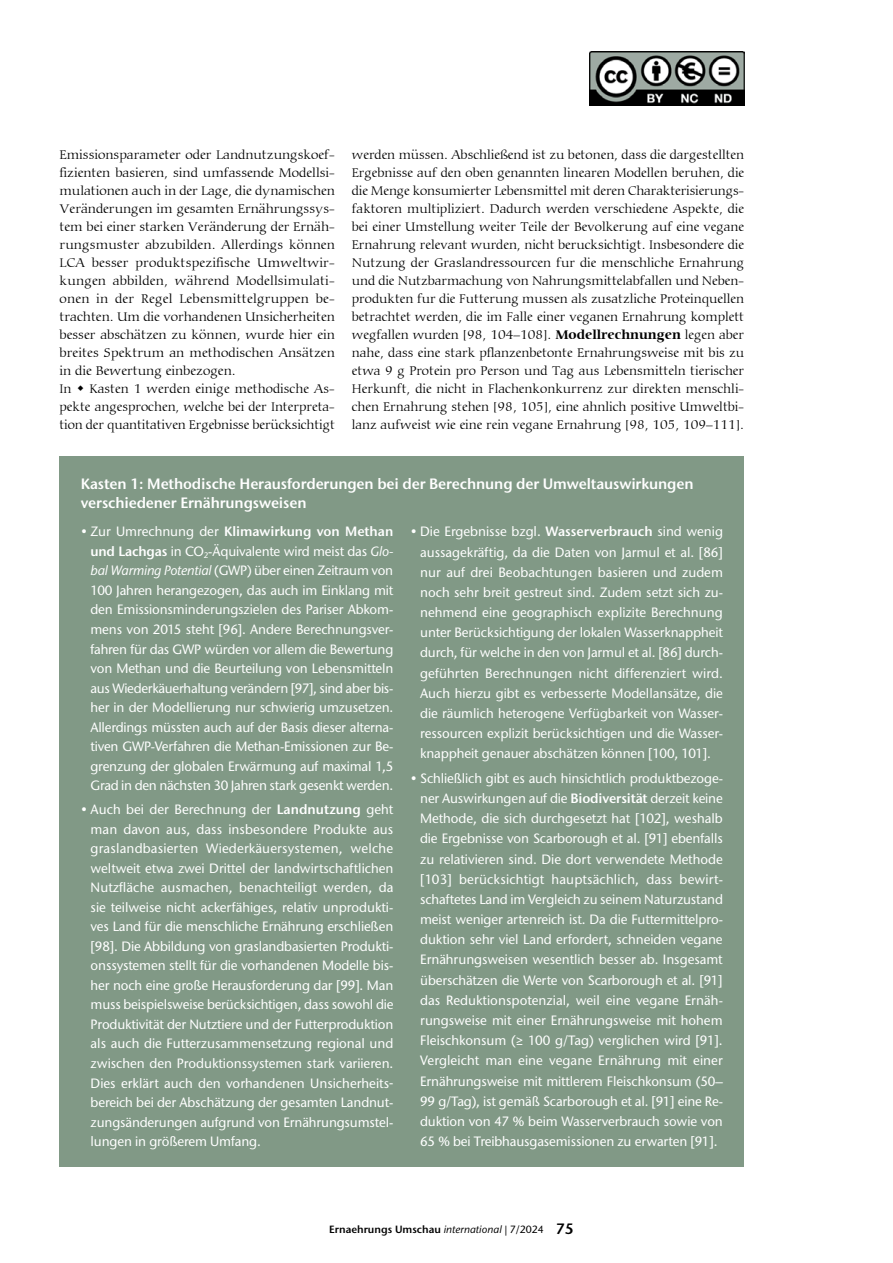
<style>
.page{position:relative;width:893px;height:1263px;background:#fff}
.page>*{position:absolute;margin:0;border:0;box-sizing:border-box;transform-origin:0 0}
.t1{font:600 15px/19.5px "Stone Sans ITC Pro";letter-spacing:-.01em;color:#fff}
.t2{font:500 13.5px/19.5px "Stone Sans ITC Std";letter-spacing:-.01em;color:#fff;text-align:justify}
.t3{font:300 13.5px/18px "Carmina BT";color:#000;text-align:justify}
.t4{font:600 13.5px "Stone Sans ITC Pro";letter-spacing:-.005em;color:#fff}
.t5{font:600 10.5px "Stone Sans ITC Pro";color:#000}
.s1{font-weight:700}
.s2{font-family:"Stone Sans ITC Std";font-weight:500}
.s3{font-family:"Stone Sans ITC Pro";font-weight:600}
.s4{font-style:italic}
.s5{font-family:"Stone Sans ITC Std";font-weight:500;font-style:italic}
.s6{font-size:15px}
</style>
<div class="page">
<div style="left:60px;top:456px;width:684px;height:711px;background:#819986"></div>
<img style="left:590px;top:51px;width:154px;height:54px">
<p class="t3" style="left:60px;top:146px;width:277px;text-align:left">Emissionsparameter oder Landnutzungskoef&shy;fizienten basieren, sind umfassende Modellsi&shy;mulationen auch in der Lage, die dynamischen Veränderungen im gesamten Ernährungssys&shy;tem bei einer starken Veränderung der Ernäh&shy;rungsmuster abzubilden. Allerdings können LCA besser produktspezifische Umweltwir&shy;kungen abbilden, während Modellsimulati&shy;onen in der Regel Lebensmittelgruppen be&shy;trachten. Um die vorhandenen Unsicherheiten besser abschätzen zu können, wurde hier ein breites Spektrum an methodischen Ansätzen in die Bewertung einbezogen.<br>In</p>
<p class="t3" style="left:60px;top:380px;width:277px;text-indent:30px">Kasten 1 werden einige methodische As&shy;pekte angesprochen, welche bei der Interpreta&shy;tion der quantitativen Ergebnisse berücksichtigt</p>
<p class="t3" style="left:352px;top:146px;width:394px">werden müssen. Abschließend ist zu betonen, dass die dargestellten Ergebnisse auf den oben genannten linearen Modellen beruhen, die die Menge konsumierter Lebensmittel mit deren Charakterisierungs&shy;faktoren multipliziert. Dadurch werden verschiedene Aspekte, die bei einer Umstellung weiter Teile der Bevolkerung auf eine vegane Ernahrung relevant wurden, nicht berucksichtigt. Insbesondere die Nutzung der Graslandressourcen fur die menschliche Ernahrung und die Nutzbarmachung von Nahrungsmittelabfallen und Neben&shy;produkten fur die Futterung mussen als zusatzliche Proteinquellen betrachtet werden, die im Falle einer veganen Ernahrung komplett wegfallen wurden [98, 104–108]. <span class="s1">Modellrechnungen</span> legen aber nahe, dass eine stark pflanzenbetonte Ernahrungsweise mit bis zu etwa 9 g Protein pro Person und Tag aus Lebensmitteln tierischer Herkunft, die nicht in Flachenkonkurrenz zur direkten menschli&shy;chen Ernahrung stehen [98, 105], eine ahnlich positive Umweltbi&shy;lanz aufweist wie eine rein vegane Ernahrung [98, 105, 109–111].</p>
<p class="t1" style="left:81px;top:474px;width:614px">Kasten 1: Methodische Herausforderungen bei der Berechnung der Umweltauswirkungen verschiedener Ernährungsweisen</p>
<p class="t4" style="left:81px;top:523px;width:314px"><span class="s2">• Zur Umrechnung der</span> Klimawirkung von Methan</p>
<p class="t2" style="left:90px;top:541px;width:304px"><span class="s3">und Lachgas</span> in CO<sub>2</sub>-Äquivalente wird meist das <span class="s4">Glo&shy;bal Warming Potential</span> (GWP) über einen Zeitraum von 100 Jahren herangezogen, das auch im Einklang mit den Emissionsminderungszielen des Pariser Abkom&shy;mens von 2015 steht [96]. Andere Berechnungsver&shy;fahren für das GWP würden vor allem die Bewertung von Methan und die Beurteilung von Lebensmitteln aus Wiederkäuerhaltung verändern [97], sind aber bis&shy;her in der Modellierung nur schwierig umzusetzen.<br>Allerdings müssten auch auf der Basis dieser alterna&shy;tiven GWP-Verfahren die Methan-Emissionen zur Be&shy;grenzung der globalen Erwärmung auf maximal 1,5<br>Grad in den nächsten 30 Jahren stark gesenkt werden.</p>
<p class="t2" style="left:91px;top:799px;width:304px;text-indent:-10px">• Auch bei der Berechnung der <span class="s3">Landnutzung</span> geht man davon aus, dass insbesondere Produkte aus graslandbasierten Wiederkäuersystemen, welche weltweit etwa zwei Drittel der landwirtschaftlichen Nutzfläche ausmachen, benachteiligt werden, da sie teilweise nicht ackerfähiges, relativ unprodukti&shy;ves Land für die menschliche Ernährung erschließen [98]. Die Abbildung von graslandbasierten Produkti&shy;onssystemen stellt für die vorhandenen Modelle bis&shy;her noch eine große Herausforderung dar [99]. Man muss beispielsweise berücksichtigen, dass sowohl die Produktivität der Nutztiere und der Futterproduktion als auch die Futterzusammensetzung regional und zwischen den Produktionssystemen stark variieren.<br>Dies erklärt auch den vorhandenen Unsicherheits&shy;bereich bei der Abschätzung der gesamten Landnut&shy;zungsänderungen aufgrund von Ernährungsumstel&shy;lungen in größerem Umfang.</p>
<p class="t2" style="left:420px;top:521px;width:304px;line-height:20.2px;text-indent:-10px">• Die Ergebnisse bzgl. <span class="s3">Wasserverbrauch</span> sind wenig aussagekräftig, da die Daten von Jarmul et al. [86] nur auf drei Beobachtungen basieren und zudem noch sehr breit gestreut sind. Zudem setzt sich zu&shy;nehmend eine geographisch explizite Berechnung unter Berücksichtigung der lokalen Wasserknappheit durch, für welche in den von Jarmul et al. [86] durch&shy;geführten Berechnungen nicht differenziert wird.<br>Auch hierzu gibt es verbesserte Modellansätze, die die räumlich heterogene Verfügbarkeit von Wasser&shy;ressourcen explizit berücksichtigen und die Wasser&shy;knappheit genauer abschätzen können [100, 101].</p>
<p class="t2" style="left:420px;top:768px;width:304px;line-height:20.2px;text-indent:-10px">• Schließlich gibt es auch hinsichtlich produktbezoge&shy;ner Auswirkungen auf die <span class="s3">Biodiversität</span> derzeit keine Methode, die sich durchgesetzt hat [102], weshalb die Ergebnisse von Scarborough et al. [91] ebenfalls zu relativieren sind. Die dort verwendete Methode [103] berücksichtigt hauptsächlich, dass bewirt&shy;schaftetes Land im Vergleich zu seinem Naturzustand meist weniger artenreich ist. Da die Futtermittelpro&shy;duktion sehr viel Land erfordert, schneiden vegane Ernährungsweisen wesentlich besser ab. Insgesamt überschätzen die Werte von Scarborough et al. [91] das Reduktionspotenzial, weil eine vegane Ernäh&shy;rungsweise mit einer Ernährungsweise mit hohem Fleischkonsum (≥ 100 g/Tag) verglichen wird [91].<br>Vergleicht man eine vegane Ernährung mit einer Ernährungsweise mit mittlerem Fleischkonsum (50– 99 g/Tag), ist gemäß Scarborough et al. [91] eine Re&shy;duktion von 47 % beim Wasserverbrauch sowie von 65 % bei Treibhausgasemissionen zu erwarten [91].</p>
<p class="t5" style="left:329px;top:1222px;width:246px">Ernaehrungs Umschau <span class="s5">international</span> <span class="s2">| 7/2024</span> <span class="s6">75</span></p>
</div>
